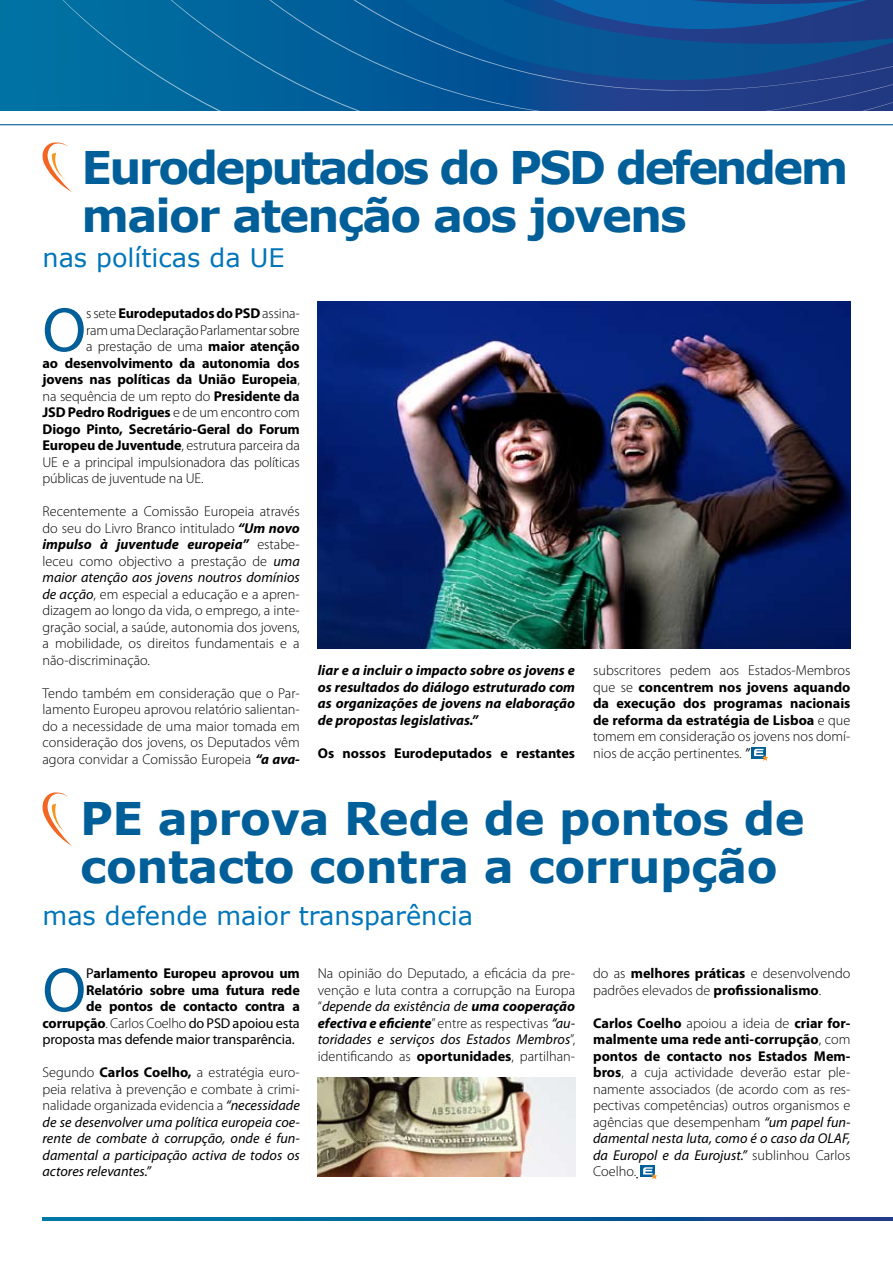
<style>
.page{position:relative;width:893px;height:1263px;background:#fff}
.page>*{position:absolute;margin:0;border:0;box-sizing:border-box;transform-origin:0 0}
.t1{font:63.15px "Myriad Pro";color:#005f99}
.t2{font:700 45px/48px "Verdana";letter-spacing:-.06em;color:#005f99}
.t3{font:700 45px/48px "Verdana";letter-spacing:-.01em;color:#005f99}
.t4{font:25.5px "Verdana";color:#0075b9}
.t5{font:300 14.25px/16.5px "Myriad Pro";color:#000;text-align:justify}
.t6{font:700 14.25px "Myriad Pro";letter-spacing:-.01em;color:#000}
.t7{font:italic 14.25px/16.5px "Myriad Pro";color:#000;text-align:justify}
.t8{font:italic 700 14.25px/16.5px "Myriad Pro";color:#000;text-align:justify}
.t9{font:14.25px "Myriad Pro";letter-spacing:-.01em;color:#000}
.s1{font-weight:300}
.s2{font-weight:700}
.s3{font-weight:700;font-style:italic}
.s4{font-weight:400;font-style:italic}
.s5{font-weight:400}
.s6{font-weight:300;font-style:normal}
.s7{font-weight:700;font-style:normal}
</style>
<div class="page">
<svg style="left:43px;top:1218px;width:850px;height:2px;background:#075e99"></svg>
<div style="left:0;top:0;width:893px;height:110px;background:#0070a1"></div>
<svg style="left:116px;top:0;width:776px;height:126px"></svg>
<svg style="left:301px;top:0;width:591px;height:108px;background:#0e5092"></svg>
<svg style="left:434px;top:0;width:437px;height:49px"></svg>
<hr style="left:0;top:124px;width:893px;height:1px;background:#005f99">
<svg style="left:892px;top:0;width:1px;height:126px"></svg>
<svg style="left:751px;top:747px;width:15px;height:11px"></svg>
<svg style="left:754px;top:749px;width:14px;height:12px"></svg>
<img style="left:318px;top:302px;width:532px;height:346px">
<svg style="left:42px;top:142px;width:30px;height:50px"></svg>
<div style="left:640px;top:1165px;width:15px;height:12px;background:#005f99"></div>
<svg style="left:636px;top:1167px;width:21px;height:12px"></svg>
<img style="left:318px;top:1077px;width:257px;height:99px">
<svg style="left:42px;top:792px;width:30px;height:55px"></svg>
<h2 class="t2" style="left:82px;top:144px;width:768px">Eurodeputados do PSD defendem maior atenção aos jovens</h2>
<h3 class="t4" style="left:43px;top:241px;width:243px">nas políticas da UE</h3>
<h1 class="t1" style="left:43px;top:291px;width:40px">O</h1>
<p class="t6" style="left:86px;top:304px;width:215px"><span class="s1">s sete</span> Eurodeputados do PSD <span class="s1">assina-</span></p>
<p class="t5" style="left:86px;top:322px;width:215px">ram uma Declaração Parlamentar sobre</p>
<p class="t5" style="left:86px;top:338px;width:215px">a prestação de uma <span class="s2">maior atenção</span></p>
<p class="t6" style="left:43px;top:354px;width:259px">ao desenvolvimento da autonomia dos</p>
<p class="t6" style="left:43px;top:370px;width:259px">jovens nas políticas da União Europeia<span class="s1">,</span></p>
<p class="t5" style="left:43px;top:388px;width:259px">na sequência de um repto do <span class="s2">Presidente da</span></p>
<p class="t6" style="left:43px;top:403px;width:259px">JSD Pedro Rodrigues <span class="s1">e de um encontro com</span></p>
<p class="t6" style="left:43px;top:420px;width:259px">Diogo Pinto, Secretário-Geral do Forum</p>
<p class="t5" style="left:43px;top:437px;width:259px"><span class="s2">Europeu de Juventude</span>, estrutura parceira da</p>
<p class="t5" style="left:43px;top:454px;width:259px">UE e a principal impulsionadora das políticas</p>
<p class="t5" style="left:43px;top:470px;width:163px">públicas de juventude na UE.</p>
<p class="t5" style="left:43px;top:503px;width:259px">Recentemente a Comissão Europeia através do seu do Livro Branco intitulado <span class="s3">“Um novo impulso à juventude europeia”</span> estabe&shy;leceu como objectivo a prestação de <span class="s4">uma maior atenção aos jovens noutros domínios de acção</span>, em especial a educação e a apren&shy;dizagem ao longo da vida, o emprego, a inte&shy;gração social, a saúde, autonomia dos jovens, a mobilidade, os direitos fundamentais e a não-discriminação.</p>
<p class="t5" style="left:43px;top:685px;width:259px">Tendo também em consideração que o Par&shy;lamento Europeu aprovou relatório salientan&shy;do a necessidade de uma maior tomada em consideração dos jovens, os Deputados vêm agora convidar a Comissão Europeia <span class="s3">“a ava-</span></p>
<p class="t8" style="left:318px;top:662px;width:259px">liar e a incluir o impacto sobre os jovens e os resultados do diálogo estruturado com as organizações de jovens na elaboração de propostas legislativas.”</p>
<p class="t6" style="left:318px;top:744px;width:259px">Os nossos Eurodeputados e restantes</p>
<p class="t5" style="left:593px;top:662px;width:259px">subscritores pedem aos Estados-Membros que se <span class="s2">concentrem nos jovens aquando da execução dos programas nacionais de reforma da estratégia de Lisboa</span> e que tomem em consideração os jovens nos domí&shy;nios de acção pertinentes. <span class="s4">”</span></p>
<h2 class="t3" style="left:80px;top:794px;width:726px">PE aprova Rede de pontos de contacto contra a corrupção</h2>
<h3 class="t4" style="left:43px;top:900px;width:432px">mas defende maior transparência</h3>
<h1 class="t1" style="left:43px;top:951px;width:40px">O</h1>
<p class="t6" style="left:86px;top:964px;width:215px"><span class="s5">P</span>arlamento Europeu aprovou um</p>
<p class="t6" style="left:86px;top:981px;width:215px">Relatório sobre uma futura rede</p>
<p class="t6" style="left:86px;top:997px;width:215px">de pontos de contacto contra a</p>
<p class="t9" style="left:43px;top:1014px;width:259px"><span class="s2">corrupção</span><span class="s1">. Carlos Coelho</span> do PSD apoiou esta</p>
<p class="t9" style="left:43px;top:1031px;width:254px">proposta mas defende maior transparência.</p>
<p class="t7" style="left:43px;top:1064px;width:259px"><span class="s6">Segundo</span> <span class="s7">Carlos Coelho,</span> <span class="s6">a estratégia euro&shy;peia relativa à prevenção e combate à crimi&shy;nalidade organizada evidencia a</span> “necessidade de se desenvolver uma política europeia coe&shy;rente de combate à corrupção, onde é fun&shy;damental a participação activa de todos os actores relevantes.”</p>
<p class="t5" style="left:318px;top:965px;width:259px">Na opinião do Deputado, a eficácia da pre&shy;venção e luta contra a corrupção na Europa “<span class="s4">depende da existência de</span> <span class="s3">uma cooperação efectiva e eficiente</span>” entre as respectivas <span class="s4">“au&shy;toridades e serviços dos Estados Membros</span>”, identificando as <span class="s2">oportunidades</span>, partilhan-</p>
<p class="t5" style="left:593px;top:965px;width:259px">do as <span class="s2">melhores práticas</span> e desenvolvendo padrões elevados de <span class="s2">profissionalismo</span>.</p>
<p class="t5" style="left:593px;top:1015px;width:259px"><span class="s2">Carlos Coelho</span> apoiou a ideia de <span class="s2">criar for&shy;malmente uma rede anti-corrupção</span>, com <span class="s2">pontos de contacto nos Estados Mem&shy;bros</span>, a cuja actividade deverão estar ple&shy;namente associados (de acordo com as res&shy;pectivas competências) outros organismos e agências que desempenham <span class="s4">“um papel fun&shy;damental nesta luta, como é o caso da OLAF, da Europol e da Eurojust.”</span> sublinhou Carlos Coelho.</p>
</div>
